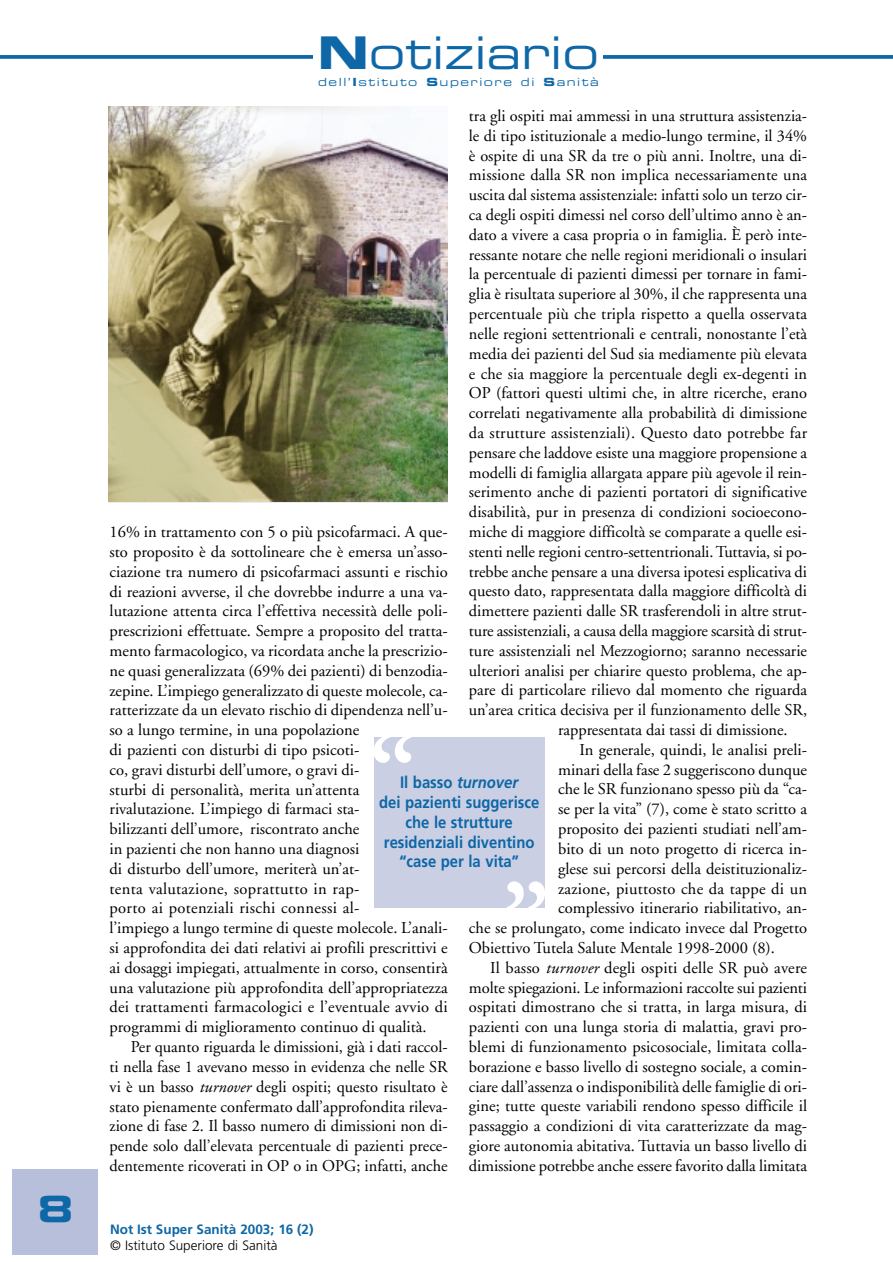
<style>
.page{position:relative;width:893px;height:1262px;background:#fff}
.page>*{position:absolute;margin:0;border:0;box-sizing:border-box;transform-origin:0 0}
.t1{font:700 97.5px "Adobe Garamond";color:#fff}
.t2{font:45px "Eurostile Extended Two";color:#0e67a7}
.t3{font:36px "Eurostile Bold Extended Two";color:#0e67a7}
.t4{font:16.5px/19.8px "Adobe Garamond";color:#000}
.t5{font:700 16.5px/19.8px "Frutiger";color:#0e67a7;text-align:center;scale:.9 1}
.t6{font:700 13.5px "Frutiger";color:#0e67a7}
.t7{font:300 13.5px "Frutiger";color:#000}
.t8{font:11.25px "Eurostile Extended Two";letter-spacing:.135em;color:#0e67a7}
.s1{font-family:"Eurostile Bold Extended Two"}
.s2{font-style:italic}
</style>
<div class="page">
<svg style="left:0;top:55px;width:892px;height:4px;background:#1c70ac"></svg>
<div style="left:12px;top:1169px;width:85px;height:86px;background:#b7bfdb"></div>
<div style="left:314px;top:35px;width:289px;height:66px;background:#fff"></div>
<img style="left:108px;top:106px;width:339px;height:395px">
<div style="left:374px;top:737px;width:170px;height:170px;background:#cacfe3"></div>
<h3 class="t3" style="left:38px;top:1196px;width:37px">8</h3>
<h2 class="t2" style="left:318px;top:37px;width:283px"><span class="s1">N</span>otiziario</h2>
<p class="t8" style="left:318px;top:78px;width:101px">dell’<span class="s1">I</span>stituto</p>
<p class="t8" style="left:426px;top:78px;width:174px"><span class="s1">S</span>uperiore di <span class="s1">S</span>anità</p>
<p class="t4" style="left:469px;top:107px;width:339px">tra gli ospiti mai ammessi in una struttura assistenzia-</p>
<p class="t4" style="left:469px;top:127px;width:339px">le di tipo istituzionale a medio-lungo termine, il 34%</p>
<p class="t4" style="left:469px;top:147px;width:339px">è ospite di una SR da tre o più anni. Inoltre, una di-</p>
<p class="t4" style="left:469px;top:167px;width:339px">missione dalla SR non implica necessariamente una</p>
<p class="t4" style="left:469px;top:187px;width:339px">uscita dal sistema assistenziale: infatti solo un terzo cir-</p>
<p class="t4" style="left:469px;top:206px;width:339px">ca degli ospiti dimessi nel corso dell’ultimo anno è an-</p>
<p class="t4" style="left:469px;top:226px;width:339px">dato a vivere a casa propria o in famiglia. È però inte-</p>
<p class="t4" style="left:469px;top:246px;width:339px">ressante notare che nelle regioni meridionali o insulari</p>
<p class="t4" style="left:469px;top:266px;width:339px">la percentuale di pazienti dimessi per tornare in fami-</p>
<p class="t4" style="left:469px;top:286px;width:339px">glia è risultata superiore al 30%, il che rappresenta una</p>
<p class="t4" style="left:469px;top:305px;width:339px">percentuale più che tripla rispetto a quella osservata</p>
<p class="t4" style="left:469px;top:325px;width:339px">nelle regioni settentrionali e centrali, nonostante l’età</p>
<p class="t4" style="left:469px;top:345px;width:339px">media dei pazienti del Sud sia mediamente più elevata</p>
<p class="t4" style="left:469px;top:365px;width:339px">e che sia maggiore la percentuale degli ex-degenti in</p>
<p class="t4" style="left:469px;top:385px;width:339px">OP (fattori questi ultimi che, in altre ricerche, erano</p>
<p class="t4" style="left:469px;top:404px;width:339px">correlati negativamente alla probabilità di dimissione</p>
<p class="t4" style="left:469px;top:424px;width:339px">da strutture assistenziali). Questo dato potrebbe far</p>
<p class="t4" style="left:469px;top:444px;width:339px">pensare che laddove esiste una maggiore propensione a</p>
<p class="t4" style="left:469px;top:464px;width:339px">modelli di famiglia allargata appare più agevole il rein-</p>
<p class="t4" style="left:469px;top:484px;width:339px">serimento anche di pazienti portatori di significative</p>
<p class="t4" style="left:469px;top:503px;width:339px">disabilità, pur in presenza di condizioni socioecono-</p>
<p class="t4" style="left:469px;top:523px;width:339px">miche di maggiore difficoltà se comparate a quelle esi-</p>
<p class="t4" style="left:469px;top:543px;width:339px">stenti nelle regioni centro-settentrionali. Tuttavia, si po-</p>
<p class="t4" style="left:469px;top:563px;width:339px">trebbe anche pensare a una diversa ipotesi esplicativa di</p>
<p class="t4" style="left:469px;top:583px;width:339px">questo dato, rappresentata dalla maggiore difficoltà di</p>
<p class="t4" style="left:469px;top:602px;width:339px">dimettere pazienti dalle SR trasferendoli in altre strut-</p>
<p class="t4" style="left:469px;top:622px;width:339px">ture assistenziali, a causa della maggiore scarsità di strut-</p>
<p class="t4" style="left:469px;top:642px;width:339px">ture assistenziali nel Mezzogiorno; saranno necessarie</p>
<p class="t4" style="left:469px;top:662px;width:339px">ulteriori analisi per chiarire questo problema, che ap-</p>
<p class="t4" style="left:469px;top:682px;width:339px">pare di particolare rilievo dal momento che riguarda</p>
<p class="t4" style="left:469px;top:701px;width:339px">un’area critica decisiva per il funzionamento delle SR,</p>
<p class="t4" style="left:558px;top:721px;width:231px">rappresentata dai tassi di dimissione.</p>
<p class="t4" style="left:579px;top:741px;width:229px">In generale, quindi, le analisi preli-</p>
<p class="t4" style="left:558px;top:761px;width:250px">minari della fase 2 suggeriscono dunque</p>
<p class="t4" style="left:558px;top:781px;width:250px">che le SR funzionano spesso più da “ca-</p>
<p class="t4" style="left:558px;top:800px;width:250px">se per la vita” (7), come è stato scritto a</p>
<p class="t4" style="left:558px;top:820px;width:250px">proposito dei pazienti studiati nell’am-</p>
<p class="t4" style="left:558px;top:840px;width:250px">bito di un noto progetto di ricerca in-</p>
<p class="t4" style="left:558px;top:860px;width:250px">glese sui percorsi della deistituzionaliz-</p>
<p class="t4" style="left:558px;top:880px;width:250px">zazione, piuttosto che da tappe di un</p>
<p class="t4" style="left:558px;top:899px;width:250px">complessivo itinerario riabilitativo, an-</p>
<p class="t4" style="left:469px;top:919px;width:339px">che se prolungato, come indicato invece dal Progetto</p>
<p class="t4" style="left:469px;top:939px;width:307px">Obiettivo Tutela Salute Mentale 1998-2000 (8).</p>
<p class="t4" style="left:490px;top:959px;width:318px">Il basso <span class="s2">turnover</span> degli ospiti delle SR può avere</p>
<p class="t4" style="left:469px;top:979px;width:339px">molte spiegazioni. Le informazioni raccolte sui pazienti</p>
<p class="t4" style="left:469px;top:998px;width:339px">ospitati dimostrano che si tratta, in larga misura, di</p>
<p class="t4" style="left:469px;top:1018px;width:339px">pazienti con una lunga storia di malattia, gravi pro-</p>
<p class="t4" style="left:469px;top:1038px;width:339px">blemi di funzionamento psicosociale, limitata colla-</p>
<p class="t4" style="left:469px;top:1058px;width:339px">borazione e basso livello di sostegno sociale, a comin-</p>
<p class="t4" style="left:469px;top:1078px;width:339px">ciare dall’assenza o indisponibilità delle famiglie di ori-</p>
<p class="t4" style="left:469px;top:1097px;width:339px">gine; tutte queste variabili rendono spesso difficile il</p>
<p class="t4" style="left:469px;top:1117px;width:339px">passaggio a condizioni di vita caratterizzate da mag-</p>
<p class="t4" style="left:469px;top:1137px;width:339px">giore autonomia abitativa. Tuttavia un basso livello di</p>
<p class="t4" style="left:469px;top:1157px;width:339px">dimissione potrebbe anche essere favorito dalla limitata</p>
<p class="t4" style="left:109px;top:523px;width:339px">16% in trattamento con 5 o più psicofarmaci. A que&shy;sto proposito è da sottolineare che è emersa un’asso&shy;ciazione tra numero di psicofarmaci assunti e rischio di reazioni avverse, il che dovrebbe indurre a una va&shy;lutazione attenta circa l’effettiva necessità delle poli&shy;prescrizioni effettuate. Sempre a proposito del tratta&shy;mento farmacologico, va ricordata anche la prescrizio&shy;ne quasi generalizzata (69% dei pazienti) di benzodia&shy;zepine. L’impiego generalizzato di queste molecole, ca&shy;ratterizzate da un elevato rischio di dipendenza nell’u&shy;so a lungo termine, in una popolazione<br>di pazienti con disturbi di tipo psicoti-<br>co, gravi disturbi dell’umore, o gravi di-<br>sturbi di personalità, merita un’attenta rivalutazione. L’impiego di farmaci sta-<br>bilizzanti dell’umore, riscontrato anche<br>in pazienti che non hanno una diagnosi<br>di disturbo dell’umore, meriterà un’at-<br>tenta valutazione, soprattutto in rap-<br>porto ai potenziali rischi connessi al-<br>l’impiego a lungo termine di queste molecole. L’anali&shy;si approfondita dei dati relativi ai profili prescrittivi e ai dosaggi impiegati, attualmente in corso, consentirà una valutazione più approfondita dell’appropriatezza dei trattamenti farmacologici e l’eventuale avvio di programmi di miglioramento continuo di qualità.</p>
<p class="t4" style="left:109px;top:1038px;width:339px;text-align:justify;text-indent:21px">Per quanto riguarda le dimissioni, già i dati raccol&shy;ti nella fase 1 avevano messo in evidenza che nelle SR vi è un basso <span class="s2">turnover</span> degli ospiti; questo risultato è stato pienamente confermato dall’approfondita rileva&shy;zione di fase 2. Il basso numero di dimissioni non di&shy;pende solo dall’elevata percentuale di pazienti prece&shy;dentemente ricoverati in OP o in OPG; infatti, anche</p>
<h1 class="t1" style="left:369px;top:733px;width:48px">“</h1>
<p class="t5" style="left:379px;top:774px;width:179px">Il basso <span class="s2">turnover<br></span>dei pazienti suggerisce che le strutture residenziali diventino “case per la vita”</p>
<h1 class="t1" style="left:549px;top:911px;width:48px;rotate:-180deg">“</h1>
<p class="t6" style="left:110px;top:1223px;width:205px">Not Ist Super Sanità 2003; 16 (2)</p>
<p class="t7" style="left:110px;top:1239px;width:169px">© Istituto Superiore di Sanità</p>
</div>
